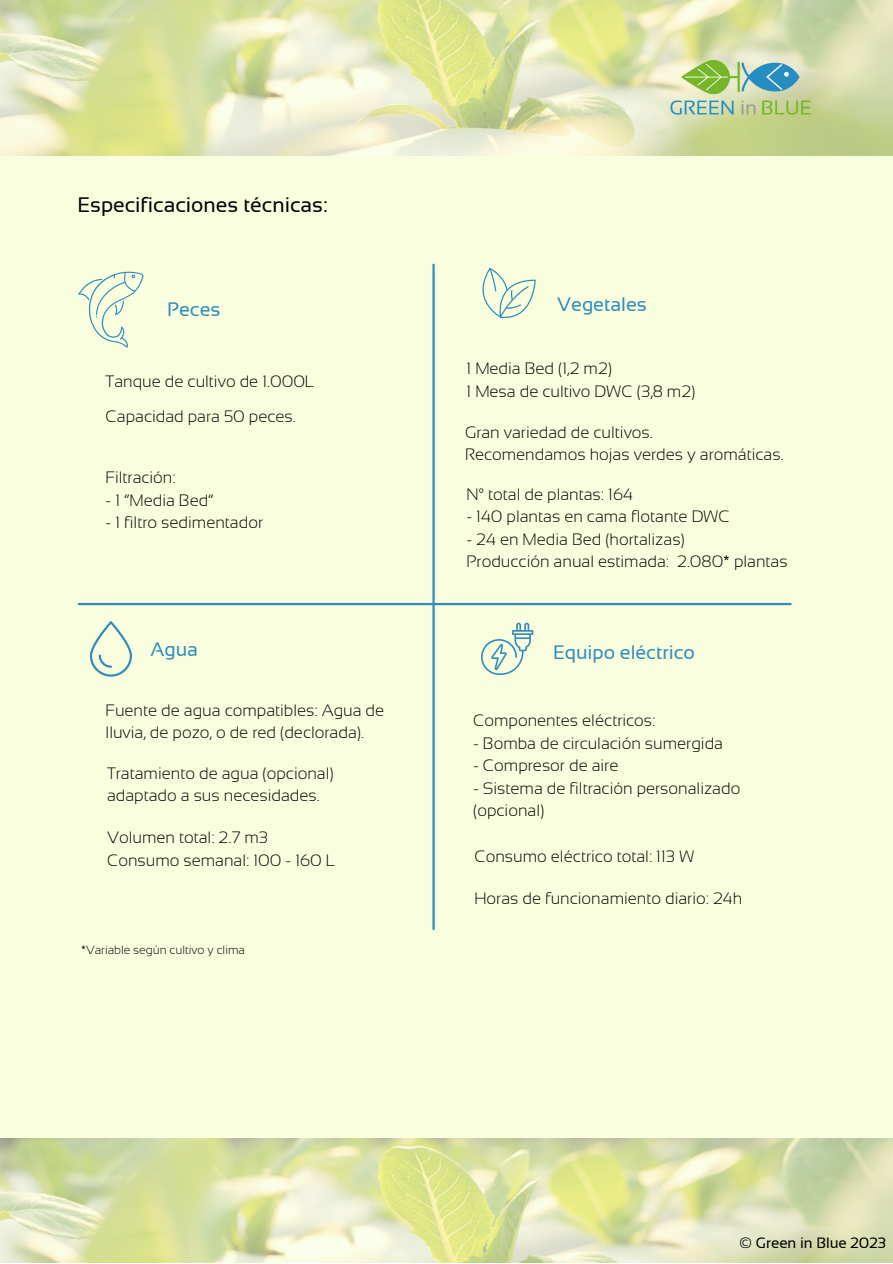
<style>
.page{position:relative;width:893px;height:1264px;background:#fff}
.page>*{position:absolute;margin:0;border:0;box-sizing:border-box;transform-origin:0 0}
.t1{font:21px "Sansation";color:#000}
.t2{font:19.5px "Sansation";color:#318cbb}
.t3{font:300 16.5px/22.5px "Sansation";color:#000}
.t4{font:15px "Sansation";color:#000}
.t5{font:300 12px "Sansation";color:#000}
</style>
<div class="page">
<div style="left:0;top:0;width:892px;height:1262px;background:#f9ffde"></div>
<img style="left:0;top:1px;width:892px;height:155px">
<img style="left:634px;top:17px;width:210px;height:139px">
<img style="left:0;top:1138px;width:892px;height:124px">
<hr style="left:79px;top:603px;width:711px;height:2px;background:#318cbb">
<hr style="left:432px;top:265px;width:2px;height:664px;background:#318cbb">
<svg style="left:78px;top:271px;width:65px;height:76px"></svg>
<svg style="left:482px;top:268px;width:53px;height:50px"></svg>
<svg style="left:90px;top:621px;width:42px;height:55px"></svg>
<svg style="left:481px;top:622px;width:52px;height:53px"></svg>
<p class="t1" style="left:78px;top:193px;width:251px">Especificaciones técnicas:</p>
<p class="t2" style="left:167px;top:299px;width:55px">Peces</p>
<p class="t2" style="left:557px;top:293px;width:91px">Vegetales</p>
<p class="t3" style="left:106px;top:369px;width:210px">Tanque de cultivo de 1.000L</p>
<p class="t3" style="left:106px;top:405px;width:192px">Capacidad para 50 peces.</p>
<p class="t3" style="left:106px;top:466px;width:72px">Filtración:</p>
<p class="t3" style="left:106px;top:489px;width:109px">- 1 “Media Bed”</p>
<p class="t3" style="left:106px;top:511px;width:159px">- 1 filtro sedimentador</p>
<p class="t3" style="left:466px;top:357px;width:147px">1 Media Bed (1,2 m2)</p>
<p class="t3" style="left:466px;top:379px;width:230px">1 Mesa de cultivo DWC (3,8 m2)</p>
<p class="t3" style="left:465px;top:420px;width:189px">Gran variedad de cultivos.</p>
<p class="t3" style="left:465px;top:443px;width:320px">Recomendamos hojas verdes y aromáticas.</p>
<p class="t3" style="left:466px;top:483px;width:168px">Nº total de plantas: 164</p>
<p class="t3" style="left:466px;top:505px;width:265px">- 140 plantas en cama flotante DWC</p>
<p class="t3" style="left:466px;top:528px;width:220px">- 24 en Media Bed (hortalizas)</p>
<p class="t3" style="left:466px;top:550px;width:323px">Producción anual estimada: 2.080* plantas</p>
<p class="t2" style="left:150px;top:638px;width:49px">Agua</p>
<p class="t2" style="left:553px;top:641px;width:143px">Equipo eléctrico</p>
<p class="t3" style="left:106px;top:698px;width:280px">Fuente de agua compatibles: Agua de lluvia, de pozo, o de red (declorada).</p>
<p class="t3" style="left:107px;top:761px;width:228px">Tratamiento de agua (opcional) adaptado a sus necesidades.</p>
<p class="t3" style="left:107px;top:826px;width:163px">Volumen total: 2.7 m3</p>
<p class="t3" style="left:107px;top:848px;width:229px">Consumo semanal: 100 - 160 L</p>
<p class="t5" style="left:81px;top:942px;width:165px">*Variable según cultivo y clima</p>
<p class="t3" style="left:473px;top:709px;width:184px">Componentes eléctricos:</p>
<p class="t3" style="left:473px;top:731px;width:251px">- Bomba de circulación sumergida</p>
<p class="t3" style="left:473px;top:754px;width:147px">- Compresor de aire</p>
<p class="t3" style="left:473px;top:776px;width:269px">- Sistema de filtración personalizado (opcional)</p>
<p class="t3" style="left:474px;top:845px;width:221px">Consumo eléctrico total: 113 W</p>
<p class="t3" style="left:474px;top:887px;width:269px">Horas de funcionamiento diario: 24h</p>
<p class="t4" style="left:739px;top:1234px;width:148px">© Green in Blue 2023</p>
</div>
